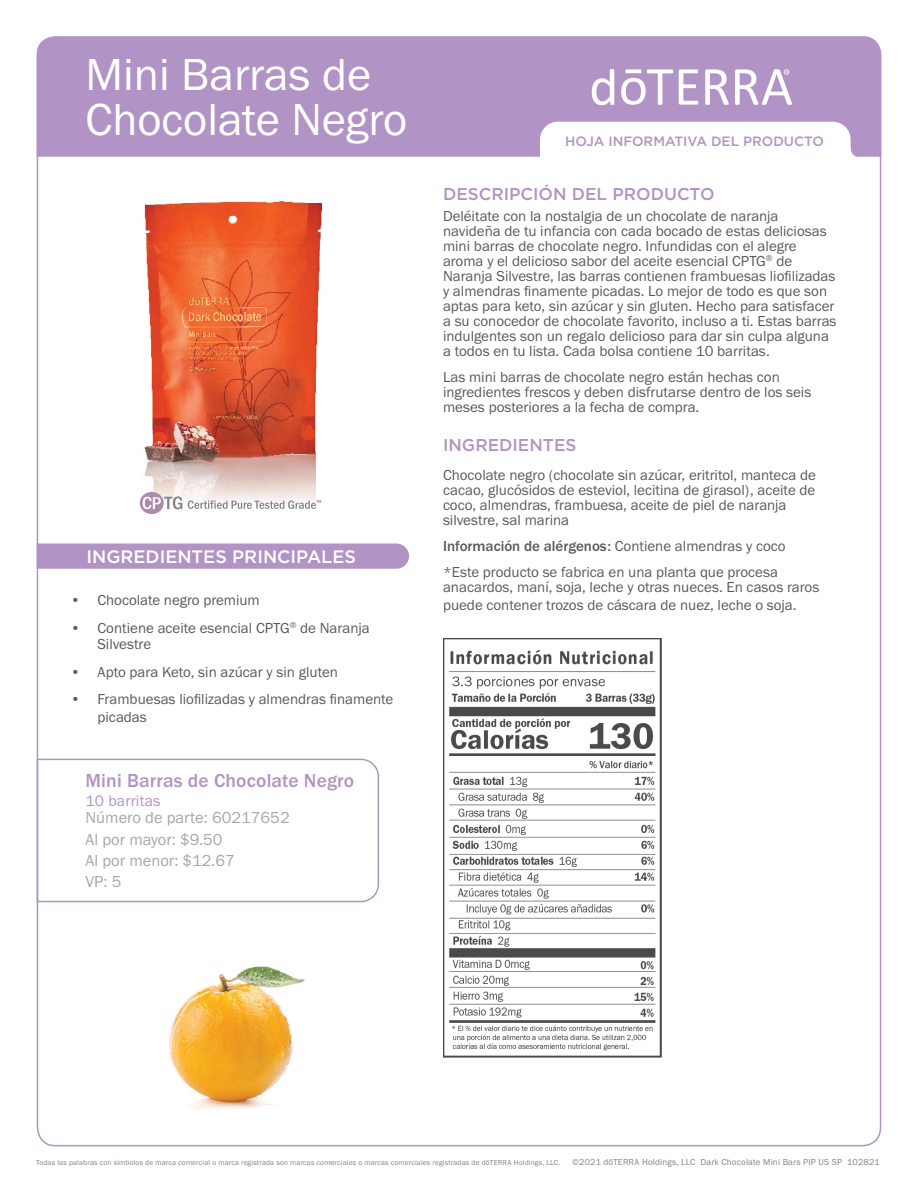
<style>
.page{position:relative;width:918px;height:1188px;background:#fff}
.page>*{position:absolute;margin:0;border:0;box-sizing:border-box;transform-origin:0 0}
.t1{font:46.5px/45px "Franklin Gothic URW Boo";color:#fff}
.t2{font:500 19.5px "Franklin Gothic URW";letter-spacing:.01em;color:#b194c5}
.t3{font:500 18px "Gotham";color:#fff}
.t4{font:500 17.1px "Gotham";color:#b194c5}
.t5{font:16.5px/21.3px "Franklin Gothic URW Boo";color:#a7a7ab}
.t6{font:15.75px "Franklin Gothic URW Boo";letter-spacing:.01em;color:#b194c5}
.t7{font:15px/15px "Franklin Gothic URW Boo";color:#5a5a5d}
.t8{font:500 15px "Franklin Gothic URW";color:#5a5a5d}
.t9{font:500 13.5px "Gotham";color:#b194c5}
.t10{font:9px "Franklin Gothic URW Boo";letter-spacing:.02em;color:#808285}
.t11{font:7.5px "Franklin Gothic URW Boo";letter-spacing:.02em;color:#808285}
.s1{font-family:"Franklin Gothic URW Boo";font-weight:400}
</style>
<div class="page">
<img style="left:139px;top:201px;width:184px;height:309px">
<div style="left:37px;top:36px;width:844px;height:121px;background:#b194c5"></div>
<svg style="left:540px;top:122px;width:321px;height:35px"></svg>
<div style="left:37px;top:544px;width:372px;height:25px;background:#b194c5"></div>
<svg style="left:36px;top:758px;width:343px;height:145px"></svg>
<img style="left:443px;top:638px;width:219px;height:419px">
<svg style="left:140px;top:492px;width:42px;height:22px"></svg>
<svg style="left:188px;top:500px;width:133px;height:9px"></svg>
<img style="left:168px;top:966px;width:137px;height:143px">
<svg style="left:705px;top:69px;width:24px;height:36px"></svg>
<svg style="left:679px;top:69px;width:19px;height:36px"></svg>
<svg style="left:621px;top:69px;width:52px;height:36px"></svg>
<svg style="left:592px;top:69px;width:22px;height:36px"></svg>
<svg style="left:735px;top:69px;width:57px;height:36px"></svg>
<h1 class="t1" style="left:85px;top:51px;width:323px">Mini Barras de<br>Chocolate Negro</h1>
<p class="t3" style="left:86px;top:545px;width:271px">INGREDIENTES PRINCIPALES</p>
<p class="t7" style="left:70px;top:593px;width:191px">• Chocolate negro premium</p>
<p class="t7" style="left:97px;top:619px;width:274px;line-height:16.5px;text-indent:-27px">• Contiene aceite esencial CPTG<sup>®</sup> de Naranja<br>Silvestre</p>
<p class="t7" style="left:70px;top:664px;width:269px">• Apto para Keto, sin azúcar y sin gluten</p>
<p class="t7" style="left:97px;top:690px;width:297px;line-height:18px;text-indent:-27px">• Frambuesas liofilizadas y almendras finamente picadas</p>
<h2 class="t2" style="left:85px;top:768px;width:270px">Mini Barras de Chocolate Negro</h2>
<p class="t6" style="left:85px;top:791px;width:77px">10 barritas</p>
<p class="t5" style="left:85px;top:807px;width:206px">Número de parte: 60217652<br>Al por mayor: $9.50<br>Al por menor: $12.67<br>VP: 5</p>
<p class="t9" style="left:565px;top:132px;width:260px">HOJA INFORMATIVA DEL PRODUCTO</p>
<p class="t4" style="left:443px;top:182px;width:273px">DESCRIPCIÓN DEL PRODUCTO</p>
<p class="t7" style="left:443px;top:208px;width:395px">Deléitate con la nostalgia de un chocolate de naranja navideña de tu infancia con cada bocado de estas deliciosas mini barras de chocolate negro. Infundidas con el alegre aroma y el delicioso sabor del aceite esencial CPTG<sup>®</sup> de Naranja Silvestre, las barras contienen frambuesas liofilizadas y almendras finamente picadas. Lo mejor de todo es que son aptas para keto, sin azúcar y sin gluten. Hecho para satisfacer a su conocedor de chocolate favorito, incluso a ti. Estas barras indulgentes son un regalo delicioso para dar sin culpa alguna a todos en tu lista. Cada bolsa contiene 10 barritas.</p>
<p class="t7" style="left:443px;top:369px;width:370px">Las mini barras de chocolate negro están hechas con ingredientes frescos y deben disfrutarse dentro de los seis meses posteriores a la fecha de compra.</p>
<p class="t4" style="left:443px;top:434px;width:135px">INGREDIENTES</p>
<p class="t7" style="left:443px;top:467px;width:375px">Chocolate negro (chocolate sin azúcar, eritritol, manteca de cacao, glucósidos de esteviol, lecitina de girasol), aceite de coco, almendras, frambuesa, aceite de piel de naranja silvestre, sal marina</p>
<p class="t8" style="left:443px;top:536px;width:344px">Información de alérgenos: <span class="s1">Contiene almendras y coco</span></p>
<p class="t7" style="left:443px;top:564px;width:378px">*Este producto se fabrica en una planta que procesa anacardos, maní, soja, leche y otras nueces. En casos raros</p>
<p class="t7" style="left:443px;top:597px;width:355px">puede contener trozos de cáscara de nuez, leche o soja.</p>
<p class="t11" style="left:36px;top:1158px;width:526px">Todas las palabras con símbolos de marca comercial o marca registrada son marcas comerciales o marcas comerciales registradas de dōTERRA Holdings, LLC.</p>
<p class="t10" style="left:572px;top:1156px;width:309px">© 2021 dōTERRA Holdings, LLC Dark Chocolate Mini Bars PIP US SP 102821</p>
</div>
